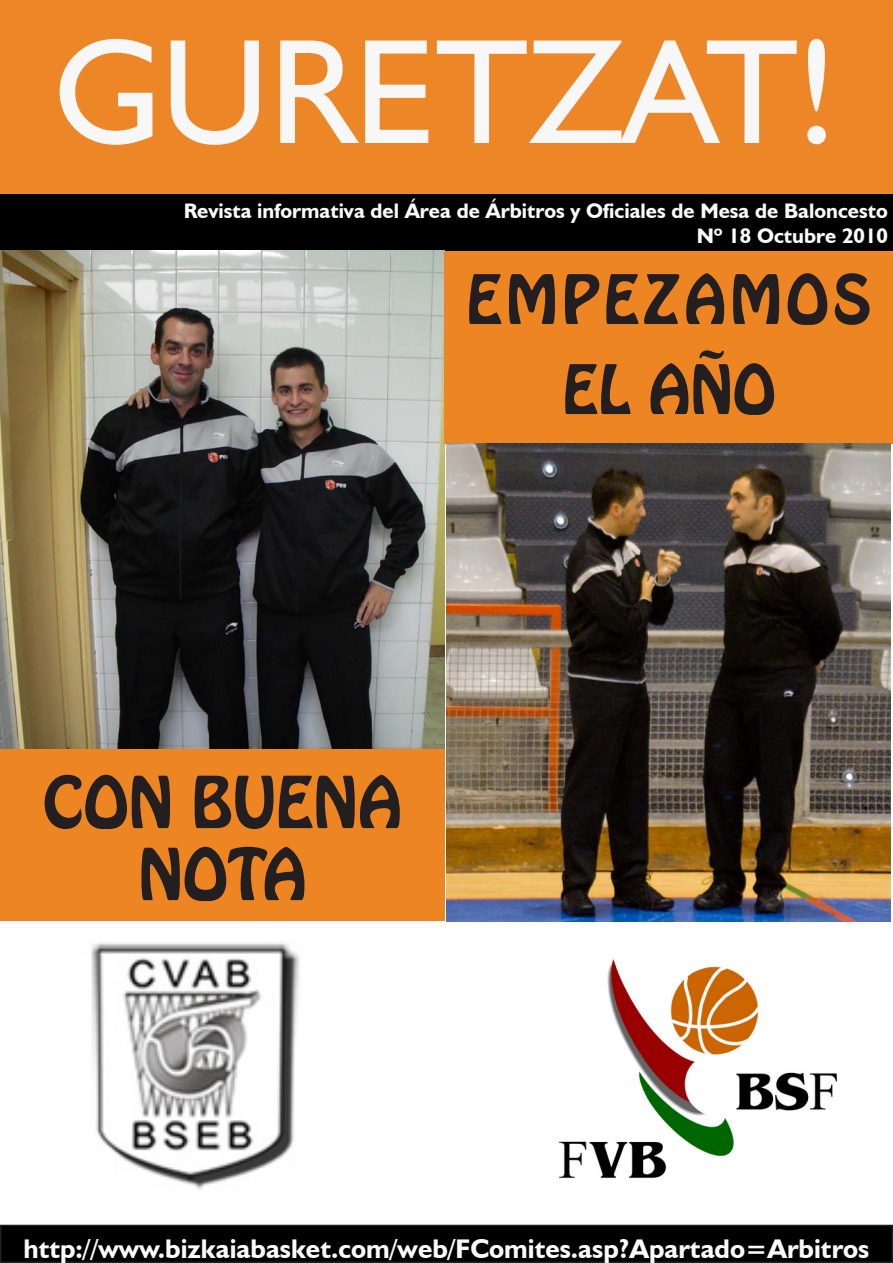
<style>
.page{position:relative;width:893px;height:1263px;background:#fff}
.page>*{position:absolute;margin:0;border:0;box-sizing:border-box;transform-origin:0 0}
.t1{font:150px "Humanist 521 BT";color:#f7f7f8}
.t2{font:63px/72px "Hobo Std";color:#231f20;text-align:center}
.t3{font:60px/90px "Hobo Std";letter-spacing:.065em;color:#231f20;text-align:center}
.t4{font:700 27px "Humanist 521 BT";color:#fafafa}
.t5{font:700 21px "Humanist 521 BT";color:#fafafa}
</style>
<div class="page">
<div style="left:0;top:0;width:893px;height:195px;background:#ed8627"></div>
<div style="left:0;top:195px;width:893px;height:56px;background:#000"></div>
<div style="left:1px;top:1225px;width:891px;height:37px;background:#000"></div>
<div style="left:0;top:1225px;width:893px;height:38px;border:2px solid #231f20"></div>
<img style="left:91px;top:943px;width:209px;height:247px">
<img style="left:559px;top:959px;width:278px;height:219px">
<img style="left:0;top:251px;width:445px;height:498px">
<div style="left:445px;top:251px;width:448px;height:192px;background:#ed8622"></div>
<img style="left:446px;top:443px;width:445px;height:478px">
<div style="left:0;top:749px;width:445px;height:172px;background:#ed8622"></div>
<p class="t1" style="left:54px;top:-1px;width:783px">GURETZAT!</p>
<p class="t5" style="left:184px;top:198px;width:705px">Revista informativa del Área de Árbitros y Oficiales de Mesa de Baloncesto</p>
<p class="t5" style="left:697px;top:223px;width:193px">Nº 18 Octubre 2010</p>
<p class="t3" style="left:466px;top:255px;width:407px">EMPEZAMOS<br>EL AÑO</p>
<p class="t2" style="left:43px;top:767px;width:360px">CON BUENA<br>NOTA</p>
<p class="t4" style="left:24px;top:1232px;width:847px">http://www.bizkaiabasket.com/web/FComites.asp?Apartado=Arbitros</p>
</div>
